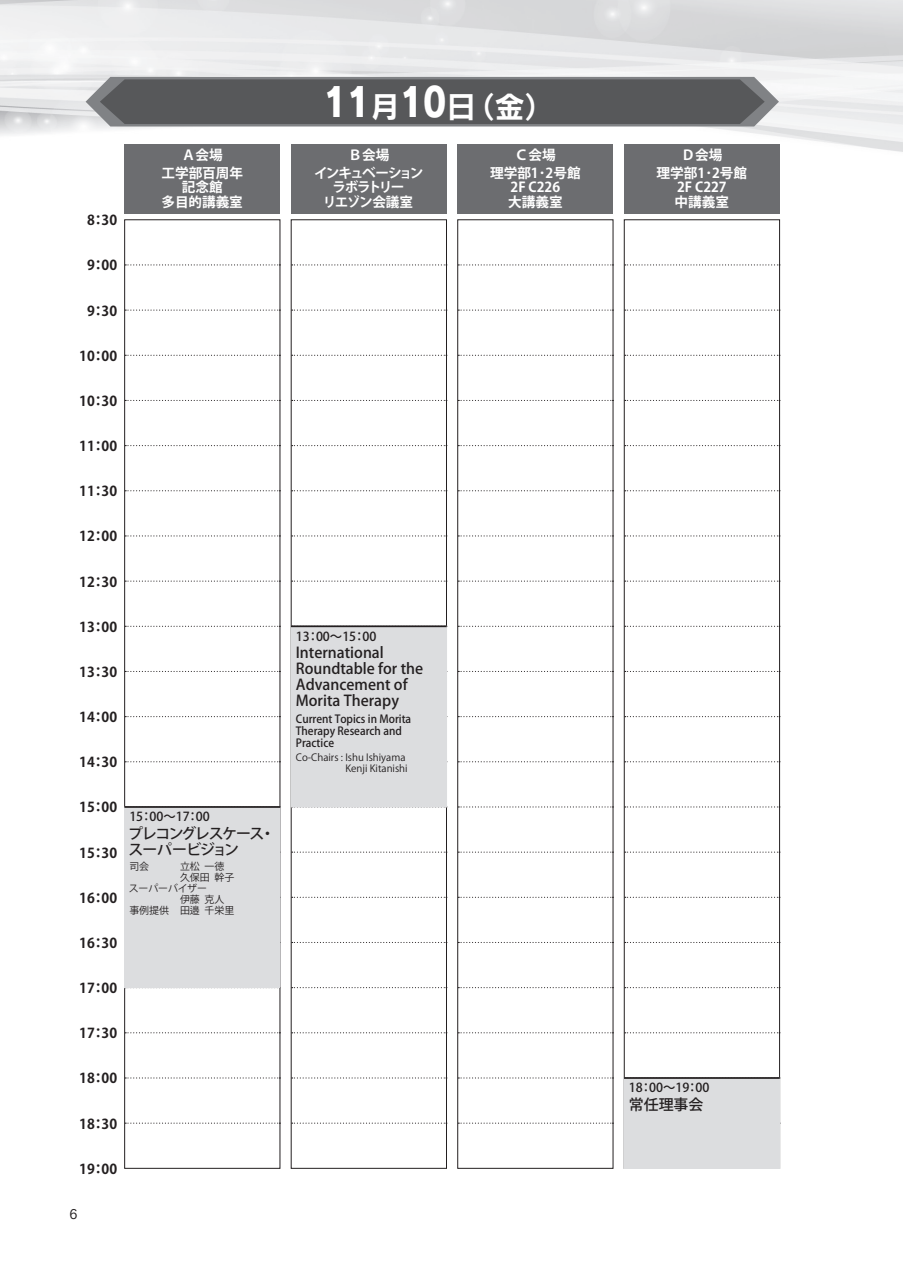
<style>
.page{position:relative;width:903px;height:1275px;background:#fff}
.page>*{position:absolute;margin:0;border:0;box-sizing:border-box;transform-origin:0 0}
.t1{font:29.75px "Rodin Pro B";color:#fff}
.t2{font:500 14.88px/16.1px "Koz Go Pro";color:#231f20}
.t3{font:500 14.88px/16.1px "Koz Go Pro";letter-spacing:-.085em;color:#231f20}
.t4{font:700 13.65px "Koz Go Pro";color:#231f20}
.t5{font:700 13.65px/17.3px "Koz Go Pro";color:#fff;text-align:center}
.t6{font:700 13.65px/14.9px "Koz Go Pro";letter-spacing:-.1em;color:#fff;text-align:center}
.t7{font:700 13.65px/17.3px "Koz Go Pro";letter-spacing:-.09em;color:#fff;text-align:center}
.t8{font:13.65px "Tsuku Go Pr 5 M";color:#231f20}
.t9{font:500 12.42px "Koz Go Pro";color:#231f20}
.t10{font:500 11.2px/12.4px "Koz Go Pro";color:#231f20;scale:.95 1}
.t11{font:9.97px/11.2px "Koz Go Pro";color:#231f20;text-align:right}
.s1{font-family:"Rodin Pro EB";font-size:39.73px}
</style>
<div class="page">
<img style="left:0;top:0;width:903px;height:375px">
<svg style="left:86px;top:77px;width:693px;height:49px;background:#616264"></svg>
<div style="left:125px;top:144px;width:155px;height:69px;background:#6c6d70"></div>
<div style="left:291px;top:144px;width:155px;height:69px;background:#6c6d70"></div>
<div style="left:624px;top:144px;width:155px;height:69px;background:#6c6d70"></div>
<div style="left:458px;top:144px;width:155px;height:69px;background:#6c6d70"></div>
<div style="left:124px;top:220px;width:156px;height:948px;border:1px solid #231f20"></div>
<svg style="left:125px;top:264px;width:155px;height:1px"></svg>
<svg style="left:125px;top:310px;width:155px;height:1px"></svg>
<svg style="left:125px;top:355px;width:155px;height:1px"></svg>
<svg style="left:125px;top:400px;width:155px;height:1px"></svg>
<svg style="left:125px;top:445px;width:155px;height:1px"></svg>
<svg style="left:125px;top:490px;width:155px;height:1px"></svg>
<svg style="left:125px;top:535px;width:155px;height:1px"></svg>
<svg style="left:125px;top:581px;width:155px;height:1px"></svg>
<svg style="left:125px;top:626px;width:155px;height:1px"></svg>
<svg style="left:125px;top:671px;width:155px;height:1px"></svg>
<svg style="left:125px;top:716px;width:155px;height:1px"></svg>
<svg style="left:125px;top:761px;width:155px;height:1px"></svg>
<svg style="left:125px;top:1032px;width:155px;height:1px"></svg>
<svg style="left:125px;top:1077px;width:155px;height:1px"></svg>
<svg style="left:125px;top:1123px;width:155px;height:1px"></svg>
<div style="left:291px;top:220px;width:156px;height:948px;border:1px solid #231f20"></div>
<svg style="left:292px;top:264px;width:155px;height:1px"></svg>
<svg style="left:292px;top:310px;width:155px;height:1px"></svg>
<svg style="left:292px;top:355px;width:155px;height:1px"></svg>
<svg style="left:292px;top:400px;width:155px;height:1px"></svg>
<svg style="left:292px;top:445px;width:155px;height:1px"></svg>
<svg style="left:292px;top:490px;width:155px;height:1px"></svg>
<svg style="left:292px;top:535px;width:155px;height:1px"></svg>
<svg style="left:292px;top:581px;width:155px;height:1px"></svg>
<svg style="left:292px;top:852px;width:155px;height:1px"></svg>
<svg style="left:292px;top:897px;width:155px;height:1px"></svg>
<svg style="left:292px;top:942px;width:155px;height:1px"></svg>
<svg style="left:292px;top:987px;width:155px;height:1px"></svg>
<svg style="left:292px;top:1032px;width:155px;height:1px"></svg>
<svg style="left:292px;top:1077px;width:155px;height:1px"></svg>
<svg style="left:292px;top:1123px;width:155px;height:1px"></svg>
<div style="left:624px;top:220px;width:156px;height:948px;border:1px solid #231f20"></div>
<svg style="left:625px;top:264px;width:155px;height:1px"></svg>
<svg style="left:625px;top:310px;width:155px;height:1px"></svg>
<svg style="left:625px;top:355px;width:155px;height:1px"></svg>
<svg style="left:625px;top:400px;width:155px;height:1px"></svg>
<svg style="left:625px;top:445px;width:155px;height:1px"></svg>
<svg style="left:625px;top:490px;width:155px;height:1px"></svg>
<svg style="left:625px;top:535px;width:155px;height:1px"></svg>
<svg style="left:625px;top:581px;width:155px;height:1px"></svg>
<svg style="left:625px;top:626px;width:155px;height:1px"></svg>
<svg style="left:625px;top:671px;width:155px;height:1px"></svg>
<svg style="left:625px;top:716px;width:155px;height:1px"></svg>
<svg style="left:625px;top:761px;width:155px;height:1px"></svg>
<svg style="left:625px;top:806px;width:155px;height:1px"></svg>
<svg style="left:625px;top:852px;width:155px;height:1px"></svg>
<svg style="left:625px;top:897px;width:155px;height:1px"></svg>
<svg style="left:625px;top:942px;width:155px;height:1px"></svg>
<svg style="left:625px;top:987px;width:155px;height:1px"></svg>
<svg style="left:625px;top:1032px;width:155px;height:1px"></svg>
<div style="left:457px;top:220px;width:156px;height:948px;border:1px solid #231f20"></div>
<svg style="left:458px;top:264px;width:155px;height:1px"></svg>
<svg style="left:458px;top:310px;width:155px;height:1px"></svg>
<svg style="left:458px;top:355px;width:155px;height:1px"></svg>
<svg style="left:458px;top:400px;width:155px;height:1px"></svg>
<svg style="left:458px;top:445px;width:155px;height:1px"></svg>
<svg style="left:458px;top:490px;width:155px;height:1px"></svg>
<svg style="left:458px;top:535px;width:155px;height:1px"></svg>
<svg style="left:458px;top:581px;width:155px;height:1px"></svg>
<svg style="left:458px;top:626px;width:155px;height:1px"></svg>
<svg style="left:458px;top:671px;width:155px;height:1px"></svg>
<svg style="left:458px;top:716px;width:155px;height:1px"></svg>
<svg style="left:458px;top:761px;width:155px;height:1px"></svg>
<svg style="left:458px;top:806px;width:155px;height:1px"></svg>
<svg style="left:458px;top:852px;width:155px;height:1px"></svg>
<svg style="left:458px;top:897px;width:155px;height:1px"></svg>
<svg style="left:458px;top:942px;width:155px;height:1px"></svg>
<svg style="left:458px;top:987px;width:155px;height:1px"></svg>
<svg style="left:458px;top:1032px;width:155px;height:1px"></svg>
<svg style="left:458px;top:1077px;width:155px;height:1px"></svg>
<svg style="left:458px;top:1123px;width:155px;height:1px"></svg>
<div style="left:291px;top:626px;width:155px;height:181px;background:#dcdddf"></div>
<div style="left:291px;top:626px;width:156px;height:181px;border:1px solid #dcdddf"></div>
<hr style="left:291px;top:625px;width:156px;height:2px;background:#231f20">
<div style="left:125px;top:807px;width:155px;height:181px;background:#dcdddf"></div>
<div style="left:124px;top:807px;width:156px;height:181px;border:1px solid #dcdddf"></div>
<hr style="left:124px;top:806px;width:156px;height:2px;background:#231f20">
<div style="left:624px;top:1078px;width:155px;height:90px;background:#dcdddf"></div>
<div style="left:624px;top:1078px;width:156px;height:90px;border:1px solid #dcdddf"></div>
<hr style="left:624px;top:1077px;width:156px;height:2px;background:#231f20">
<p class="t4" style="left:87px;top:211px;width:32px">8：30</p>
<p class="t4" style="left:87px;top:257px;width:32px">9：00</p>
<p class="t4" style="left:87px;top:302px;width:32px">9：30</p>
<p class="t4" style="left:79px;top:347px;width:40px">10：00</p>
<p class="t4" style="left:79px;top:392px;width:40px">10：30</p>
<p class="t4" style="left:79px;top:437px;width:40px">11：00</p>
<p class="t4" style="left:79px;top:482px;width:40px">11：30</p>
<p class="t4" style="left:79px;top:528px;width:40px">12：00</p>
<p class="t4" style="left:79px;top:573px;width:40px">12：30</p>
<p class="t4" style="left:79px;top:618px;width:40px">13：00</p>
<p class="t4" style="left:79px;top:663px;width:40px">13：30</p>
<p class="t4" style="left:79px;top:708px;width:40px">14：00</p>
<p class="t4" style="left:79px;top:753px;width:40px">14：30</p>
<p class="t4" style="left:79px;top:799px;width:40px">15：00</p>
<p class="t4" style="left:79px;top:844px;width:40px">15：30</p>
<p class="t4" style="left:79px;top:889px;width:40px">16：00</p>
<p class="t4" style="left:79px;top:934px;width:40px">16：30</p>
<p class="t4" style="left:79px;top:979px;width:40px">17：00</p>
<p class="t4" style="left:79px;top:1024px;width:40px">17：30</p>
<p class="t4" style="left:79px;top:1070px;width:40px">18：00</p>
<p class="t4" style="left:79px;top:1115px;width:40px">18：30</p>
<p class="t4" style="left:79px;top:1160px;width:40px">19：00</p>
<p class="t5" style="left:161px;top:147px;width:83px">Ａ会場<br>工学部百周年</p>
<p class="t5" style="left:162px;top:181px;width:83px;line-height:14.9px">記念館<br>多目的講義室</p>
<p class="t9" style="left:129px;top:809px;width:82px">15：00～17：00</p>
<p class="t3" style="left:128px;top:826px;width:148px">プレコングレスケース・スーパービジョン</p>
<p class="t11" style="left:129px;top:861px;width:21px">司会</p>
<p class="t11" style="left:180px;top:861px;width:46px">立松 一徳</p>
<p class="t11" style="left:180px;top:872px;width:56px">久保田 幹子</p>
<p class="t11" style="left:129px;top:883px;width:79px">スーパーバイザー</p>
<p class="t11" style="left:180px;top:894px;width:46px">伊藤 克人</p>
<p class="t11" style="left:129px;top:905px;width:106px">事例提供 田邉 千栄里</p>
<p class="t8" style="left:69px;top:1202px;width:10px">6</p>
<h1 class="t1" style="left:324px;top:87px;width:232px"><span class="s1">11</span>月<span class="s1">10</span>日（金）</h1>
<p class="t7" style="left:314px;top:147px;width:111px">Ｂ会場<br>インキュベーション</p>
<p class="t6" style="left:323px;top:181px;width:92px">ラボラトリー<br>リエゾン会議室</p>
<p class="t5" style="left:490px;top:147px;width:92px">Ｃ会場<br>理学部1･2号館</p>
<p class="t5" style="left:508px;top:181px;width:56px;line-height:14.9px;text-align:left">2F C226大講義室</p>
<p class="t9" style="left:296px;top:628px;width:82px">13：00～15：00</p>
<p class="t2" style="left:296px;top:645px;width:129px">International<br>Roundtable for the<br>Advancement of<br>Morita Therapy</p>
<p class="t10" style="left:296px;top:713px;width:123px">Current Topics in Morita<br>Therapy Research and<br>Practice</p>
<p class="t11" style="left:296px;top:752px;width:113px">Co-Chairs : Ishu Ishiyama<br>Kenji Kitanishi</p>
<p class="t5" style="left:656px;top:147px;width:92px">Ｄ会場<br>理学部1･2号館</p>
<p class="t5" style="left:675px;top:181px;width:56px;line-height:14.9px;text-align:left">2F C227中講義室</p>
<p class="t9" style="left:629px;top:1080px;width:82px">18：00～19：00</p>
<p class="t2" style="left:629px;top:1097px;width:76px">常任理事会</p>
</div>
